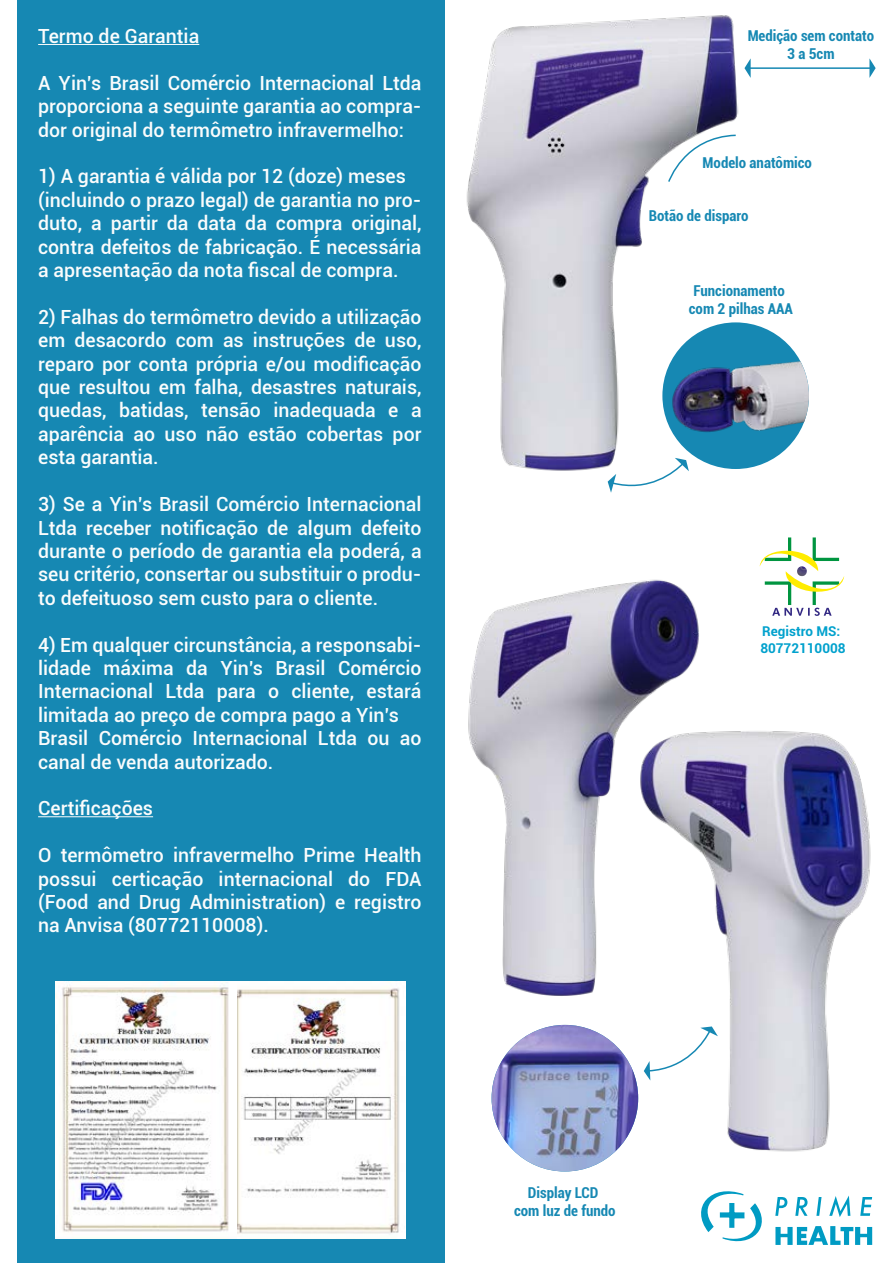
<style>
.page{position:relative;width:893px;height:1263px;background:#fff}
.page>*{position:absolute;margin:0;border:0;box-sizing:border-box;transform-origin:0 0}
.t1{font:500 19.5px/23.4px "Roboto";color:#fafcfc;text-align:justify}
.t2{font:700 condensed 15px/18px "Roboto";color:#1688b3;text-align:center}
.t3{font:700 13.5px/16.2px "Roboto";color:#00a1cd}
</style>
<div class="page">
<svg style="left:701px;top:1191px;width:171px;height:54px"></svg>
<div style="left:17px;top:0;width:428px;height:1263px;background:#1688b3"></div>
<hr style="left:38px;top:44px;width:161px;height:1px;background:#fafcfc">
<img style="left:236px;top:981px;width:170px;height:257px">
<img style="left:55px;top:981px;width:181px;height:257px">
<img style="left:466px;top:15px;width:343px;height:468px">
<hr style="left:749px;top:67px;width:122px;height:2px;background:#1688b3">
<svg style="left:744px;top:58px;width:7px;height:20px"></svg>
<svg style="left:869px;top:58px;width:7px;height:20px"></svg>
<svg style="left:667px;top:134px;width:70px;height:49px"></svg>
<svg style="left:608px;top:458px;width:81px;height:35px"></svg>
<img style="left:662px;top:322px;width:147px;height:147px;border-radius:73px">
<img style="left:492px;top:1025px;width:146px;height:146px;border-radius:73px">
<img style="left:339px;top:579px;width:360px;height:418px">
<img style="left:517px;top:713px;width:354px;height:449px">
<svg style="left:760px;top:537px;width:84px;height:79px"></svg>
<p class="t1" style="left:38px;top:24px;width:163px">Termo de Garantia</p>
<p class="t1" style="left:38px;top:70px;width:385px">A Yin’s Brasil Comércio Internacional Ltda proporciona a seguinte garantia ao compra&shy;dor original do termômetro infravermelho:</p>
<p class="t1" style="left:38px;top:164px;width:385px;text-align:left">1) A garantia é válida por 12 (doze) meses (incluindo o prazo legal) de garantia no pro&shy;duto, a partir da data da compra original, contra defeitos de fabricação. É necessária a apresentação da nota fiscal de compra.</p>
<p class="t1" style="left:38px;top:304px;width:385px">2) Falhas do termômetro devido a utilização em desacordo com as instruções de uso, reparo por conta própria e/ou modificação que resultou em falha, desastres naturais, quedas, batidas, tensão inadequada e a aparência ao uso não estão cobertas por esta garantia.</p>
<p class="t1" style="left:38px;top:492px;width:385px">3) Se a Yin’s Brasil Comércio Internacional Ltda receber notificação de algum defeito durante o período de garantia ela poderá, a seu critério, consertar ou substituir o produ&shy;to defeituoso sem custo para o cliente.</p>
<p class="t1" style="left:38px;top:632px;width:385px;text-align:left">4) Em qualquer circunstância, a responsabi&shy;lidade máxima da Yin’s Brasil Comércio Internacional Ltda para o cliente, estará limitada ao preço de compra pago a Yin’s Brasil Comércio Internacional Ltda ou ao canal de venda autorizado.</p>
<p class="t1" style="left:38px;top:796px;width:116px">Certificações</p>
<p class="t1" style="left:38px;top:843px;width:385px">O termômetro infravermelho Prime Health possui certicação internacional do FDA (Food and Drug Administration) e registro na Anvisa (80772110008).</p>
<p class="t2" style="left:748px;top:27px;width:128px">Medição sem contato<br>3 a 5cm</p>
<p class="t2" style="left:703px;top:153px;width:111px">Modelo anatômico</p>
<p class="t2" style="left:649px;top:206px;width:101px">Botão de disparo</p>
<p class="t2" style="left:689px;top:281px;width:105px">Funcionamento com 2 pilhas AAA</p>
<p class="t3" style="left:760px;top:623px;width:87px">Registro MS:<br>80772110008</p>
<p class="t2" style="left:514px;top:1183px;width:103px">Display LCD<br>com luz de fundo</p>
</div>
